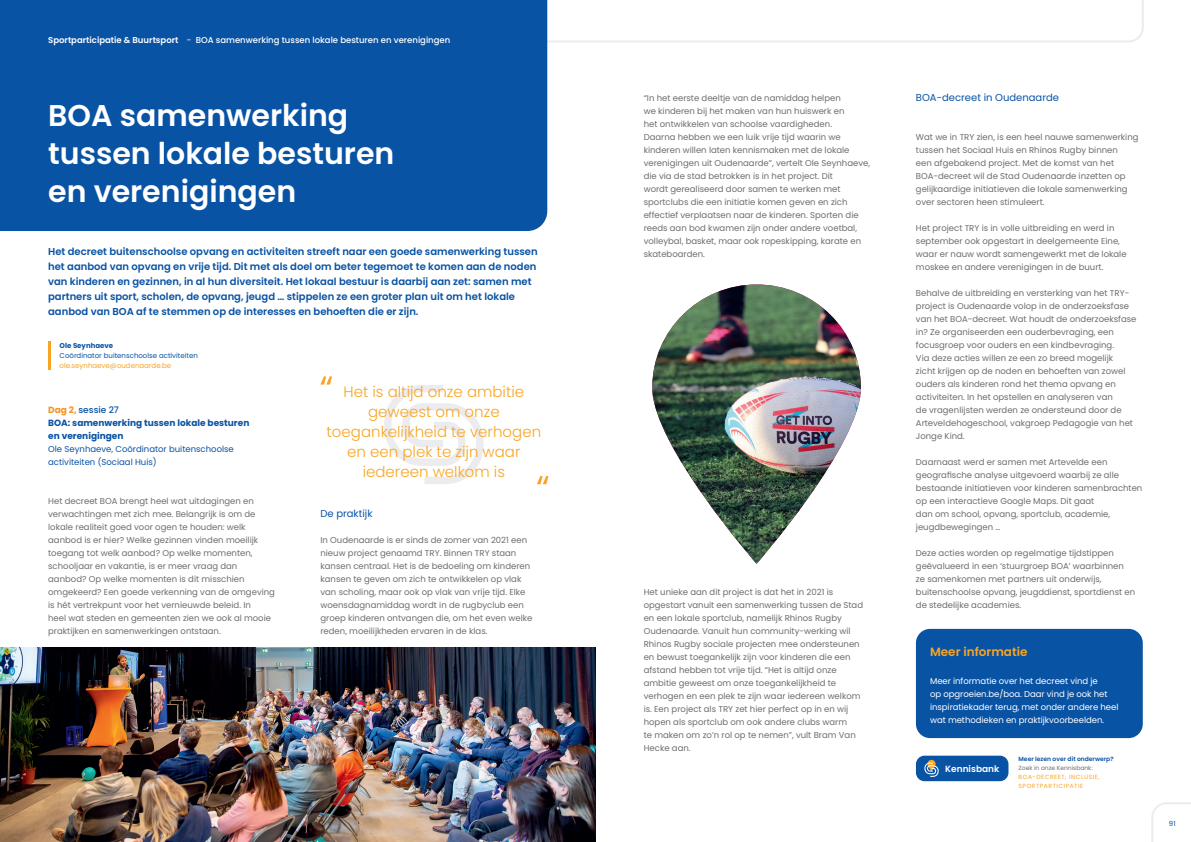
<style>
.page{position:relative;width:1191px;height:842px;background:#fff}
.page>*{position:absolute;margin:0;border:0;box-sizing:border-box;transform-origin:0 0}
.t1{font:600 30px/38px "Poppins";color:#fff}
.t2{font:300 15px/20px "Poppins";color:#f9a523;text-align:center}
.t3{font:600 12px "Poppins";color:#f9a523}
.t4{font:600 10px/15px "Poppins";color:#0953a5}
.t5{font:10px "Poppins";color:#0953a5}
.t6{font:700 9px/13px "Poppins";color:#0953a5}
.t7{font:600 9px "Poppins";color:#fff}
.t8{font:8.5px/13px "Poppins";color:#6c6d70}
.t9{font:8.5px/13px "Poppins";letter-spacing:-.005em;color:#fff}
.t10{font:500 8.5px "Poppins";color:#fff}
.t11{font:8.5px/13px "Poppins";color:#0953a5}
.t12{font:600 8.5px "Poppins";color:#0953a5}
.t13{font:7px "Poppins";color:#0953a5}
.t14{font:7px "Poppins";color:#f9a523}
.t15{font:700 7px "Poppins";color:#0953a5}
.t16{font:6px/9px "Poppins";letter-spacing:.09em;color:#f9a523}
.t17{font:600 6px "Poppins";color:#0953a5}
.t18{font:6px "Poppins";color:#6c6d70}
.s1{font-weight:600}
.s2{font-weight:400}
.s3{font-weight:500}
.s4{color:#f7931d}
</style>
<div class="page">
<svg style="left:547px;top:0;width:597px;height:44px"></svg>
<svg style="left:1151px;top:802px;width:40px;height:40px"></svg>
<div style="left:0;top:0;width:547px;height:231px;background:#0953a5"></div>
<hr style="left:48px;top:341px;width:3px;height:29px;background:#f9a523">
<svg style="left:384px;top:385px;width:99px;height:99px"></svg>
<svg style="left:320px;top:376px;width:12px;height:9px"></svg>
<svg style="left:537px;top:476px;width:11px;height:8px"></svg>
<img style="left:0;top:647px;width:595px;height:195px">
<div style="left:916px;top:756px;width:92px;height:25px;background:#0953a5;border-radius:9px"></div>
<svg style="left:927px;top:760px;width:8px;height:11px"></svg>
<svg style="left:924px;top:763px;width:14px;height:14px"></svg>
<img style="left:652px;top:284px;width:209px;height:280px;border-radius:104px">
<div style="left:916px;top:629px;width:226px;height:109px;background:#0953a5;border-radius:14px"></div>
<p class="t10" style="left:48px;top:35px;width:403px"><span class="s1">Sportparticipatie &amp; Buurtsport</span> <span class="s2">-</span> BOA samenwerking tussen lokale besturen en verenigingen</p>
<p class="t12" style="left:48px;top:35px;width:97px">??????????? <span class="s2">-</span> <span class="s3">???????</span></p>
<h1 class="t1" style="left:48px;top:97px;width:348px">BOA samenwerking tussen lokale besturen en verenigingen</h1>
<p class="t4" style="left:48px;top:244px;width:491px">Het decreet buitenschoolse opvang en activiteiten streeft naar een goede samenwerking tussen het aanbod van opvang en vrije tijd. Dit met als doel om beter tegemoet te komen aan de noden van kinderen en gezinnen, in al hun diversiteit. Het lokaal bestuur is daarbij aan zet: samen met partners uit sport, scholen, de opvang, jeugd … stippelen ze een groter plan uit om het lokale aanbod van BOA af te stemmen op de interesses en behoeften die er zijn.</p>
<p class="t15" style="left:60px;top:342px;width:55px">Ole Seynhaeve</p>
<p class="t13" style="left:60px;top:352px;width:140px">Coördinator buitenschoolse activiteiten</p>
<p class="t14" style="left:60px;top:362px;width:113px">ole.seynhaeve@oudenaarde.be</p>
<p class="t6" style="left:48px;top:403px;width:203px"><span class="s4">Dag 2,</span> <span class="s3">sessie 27<br></span>BOA: samenwerking tussen lokale besturen en verenigingen</p>
<p class="t11" style="left:48px;top:443px;width:187px">Ole Seynhaeve, Coördinator buitenschoolse activiteiten (Sociaal Huis)</p>
<p class="t8" style="left:48px;top:495px;width:228px">Het decreet BOA brengt heel wat uitdagingen en verwachtingen met zich mee. Belangrijk is om de lokale realiteit goed voor ogen te houden: welk aanbod is er hier? Welke gezinnen vinden moeilijk toegang tot welk aanbod? Op welke momenten, schooljaar en vakantie, is er meer vraag dan aanbod? Op welke momenten is dit misschien omgekeerd? Een goede verkenning van de omgeving is hét vertrekpunt voor het vernieuwde beleid. In<br>heel wat steden en gemeenten zien we ook al mooie praktijken en samenwerkingen ontstaan.</p>
<h2 class="t2" style="left:326px;top:382px;width:216px">Het is altijd onze ambitie geweest om onze toegankelijkheid te verhogen en een plek te zijn waar iedereen welkom is</h2>
<p class="t5" style="left:320px;top:508px;width:54px">De praktijk</p>
<p class="t8" style="left:320px;top:534px;width:213px">In Oudenaarde is er sinds de zomer van 2021 een nieuw project genaamd TRY. Binnen TRY staan kansen centraal. Het is de bedoeling om kinderen kansen te geven om zich te ontwikkelen op vlak van scholing, maar ook op vlak van vrije tijd. Elke woensdagnamiddag wordt in de rugbyclub een groep kinderen ontvangen die, om het even welke reden, moeilijkheden ervaren in de klas.</p>
<p class="t8" style="left:643px;top:92px;width:228px">“In het eerste deeltje van de namiddag helpen<br>we kinderen bij het maken van hun huiswerk en<br>het ontwikkelen van schoolse vaardigheden.<br>Daarna hebben we een luik vrije tijd waarin we kinderen willen laten kennismaken met de lokale verenigingen uit Oudenaarde”, vertelt Ole Seynhaeve, die via de stad betrokken is in het project. Dit<br>wordt gerealiseerd door samen te werken met sportclubs die een initiatie komen geven en zich effectief verplaatsen naar de kinderen. Sporten die reeds aan bod kwamen zijn onder andere voetbal, volleybal, basket, maar ook ropeskipping, karate en skateboarden.</p>
<p class="t8" style="left:643px;top:586px;width:221px">Het unieke aan dit project is dat het in 2021 is opgestart vanuit een samenwerking tussen de Stad en een lokale sportclub, namelijk Rhinos Rugby Oudenaarde. Vanuit hun community-werking wil Rhinos Rugby sociale projecten mee ondersteunen en bewust toegankelijk zijn voor kinderen die een afstand hebben tot vrije tijd. “Het is altijd onze ambitie geweest om onze toegankelijkheid te verhogen en een plek te zijn waar iedereen welkom is. Een project als TRY zet hier perfect op in en wij hopen als sportclub om ook andere clubs warm<br>te maken om zo’n rol op te nemen”, vult Bram Van Hecke aan.</p>
<p class="t5" style="left:916px;top:92px;width:145px">BOA-decreet in Oudenaarde</p>
<p class="t8" style="left:916px;top:131px;width:224px">Wat we in TRY zien, is een heel nauwe samenwerking tussen het Sociaal Huis en Rhinos Rugby binnen<br>een afgebakend project. Met de komst van het BOA-decreet wil de Stad Oudenaarde inzetten op gelijkaardige initiatieven die lokale samenwerking over sectoren heen stimuleert.</p>
<p class="t8" style="left:916px;top:222px;width:212px">Het project TRY is in volle uitbreiding en werd in september ook opgestart in deelgemeente Eine, waar er nauw wordt samengewerkt met de lokale moskee en andere verenigingen in de buurt.</p>
<p class="t8" style="left:916px;top:287px;width:222px">Behalve de uitbreiding en versterking van het TRY&shy;project is Oudenaarde volop in de onderzoeksfase van het BOA-decreet. Wat houdt de onderzoeksfase in? Ze organiseerden een ouderbevraging, een focusgroep voor ouders en een kindbevraging.<br>Via deze acties willen ze een zo breed mogelijk<br>zicht krijgen op de noden en behoeften van zowel ouders als kinderen rond het thema opvang en activiteiten. In het opstellen en analyseren van<br>de vragenlijsten werden ze ondersteund door de Arteveldehogeschool, vakgroep Pedagogie van het Jonge Kind.</p>
<p class="t8" style="left:916px;top:456px;width:228px">Daarnaast werd er samen met Artevelde een geografische analyse uitgevoerd waarbij ze alle bestaande initiatieven voor kinderen samenbrachten op een interactieve Google Maps. Dit gaat<br>dan om school, opvang, sportclub, academie, jeugdbewegingen …</p>
<p class="t8" style="left:916px;top:546px;width:221px">Deze acties worden op regelmatige tijdstippen geëvalueerd in een ‘stuurgroep BOA’ waarbinnen ze samenkomen met partners uit onderwijs, buitenschoolse opvang, jeugddienst, sportdienst en de stedelijke academies.</p>
<h3 class="t3" style="left:930px;top:644px;width:99px">Meer informatie</h3>
<p class="t9" style="left:930px;top:675px;width:190px">Meer informatie over het decreet vind je<br>op opgroeien.be/boa. Daar vind je ook het inspiratiekader terug, met onder andere heel wat methodieken en praktijkvoorbeelden.</p>
<p class="t7" style="left:945px;top:764px;width:56px">Kennisbank</p>
<p class="t17" style="left:1018px;top:756px;width:96px">Meer lezen over dit onderwerp?</p>
<p class="t18" style="left:1018px;top:765px;width:76px">Zoek in onze Kennisbank:</p>
<p class="t16" style="left:1018px;top:773px;width:83px">BOA-DECREET, INCLUSIE,<br>SPORTPARTICIPATIE</p>
<p class="t13" style="left:1168px;top:819px;width:8px">91</p>
</div>
